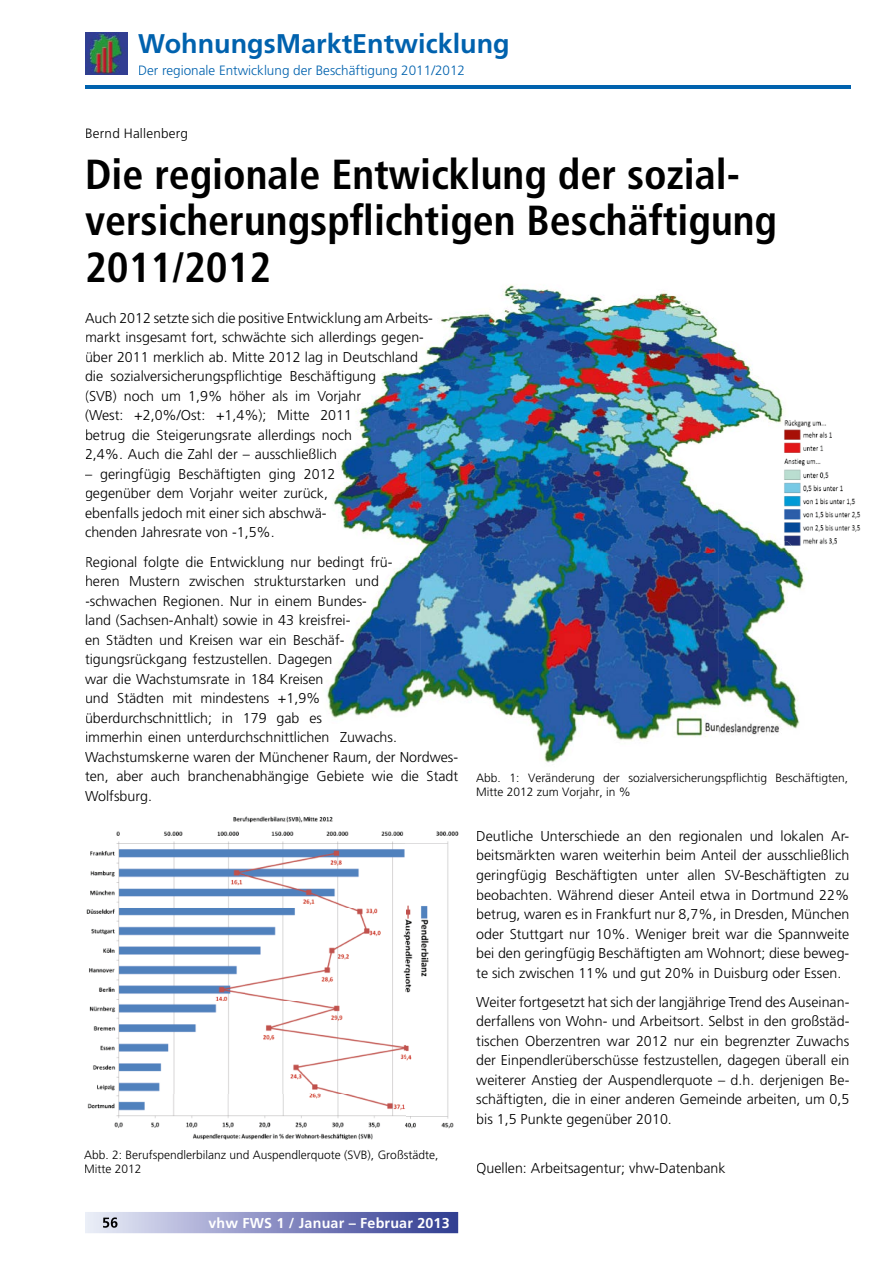
<style>
.page{position:relative;width:893px;height:1263px;background:#fff}
.page>*{position:absolute;margin:0;border:0;box-sizing:border-box;transform-origin:0 0}
.t1{font:700 condensed 42px/46.5px "Frutiger LT";color:#000}
.t2{font:700 27px "Frutiger LT";color:#0062ae}
.t3{font:300 14.25px/19.5px "Frutiger LT";color:#000}
.t4{font:700 14.25px "Frutiger LT";letter-spacing:.015em;color:#fff}
.t5{font:300 13.5px "Frutiger LT";color:#0062ae}
.t6{font:300 13.5px "Frutiger LT";letter-spacing:.015em;color:#000}
.t7{font:300 12px/14.4px "Frutiger CE";color:#000}
</style>
<div class="page">
<hr style="left:85px;top:86px;width:765px;height:3px;background:#0062ae">
<svg style="left:85px;top:1212px;width:373px;height:21px;background:#8a90c3"></svg>
<img style="left:103px;top:1217px;width:14px;height:11px">
<img style="left:85px;top:32px;width:42px;height:43px">
<img style="left:86px;top:816px;width:373px;height:324px">
<img style="left:420px;top:284px;width:298px;height:431px">
<img style="left:718px;top:343px;width:50px;height:91px">
<img style="left:371px;top:347px;width:50px;height:213px">
<img style="left:768px;top:389px;width:16px;height:34px">
<img style="left:340px;top:407px;width:27px;height:58px">
<img style="left:718px;top:509px;width:89px;height:226px">
<img style="left:509px;top:715px;width:210px;height:48px">
<img style="left:792px;top:420px;width:69px;height:126px">
<img style="left:784px;top:420px;width:8px;height:126px">
<h2 class="t2" style="left:138px;top:28px;width:373px">WohnungsMarktEntwicklung</h2>
<p class="t5" style="left:138px;top:62px;width:328px">Der regionale Entwicklung der Beschäftigung 2011/2012</p>
<p class="t6" style="left:85px;top:126px;width:104px">Bernd Hallenberg</p>
<h1 class="t1" style="left:85px;top:151px;width:694px">Die regionale Entwicklung der sozial&shy;versicherungspflichtigen Beschäftigung<br>2011/2012</h1>
<p class="t3" style="left:85px;top:308px;width:349px">Auch 2012 setzte sich die positive Entwicklung am Arbeits&shy;markt insgesamt fort, schwächte sich allerdings gegen&shy;über 2011 merklich ab. Mitte 2012 lag in Deutschland die sozialversicherungspflichtige Beschäftigung<br>(SVB) noch um 1,9% höher als im Vorjahr<br>(West: +2,0%/Ost: +1,4%); Mitte 2011<br>betrug die Steigerungsrate allerdings noch<br>2,4%. Auch die Zahl der – ausschließlich</p>
<p class="t3" style="left:85px;top:464px;width:252px">– geringfügig Beschäftigten ging 2012 gegenüber dem Vorjahr weiter zurück, ebenfalls jedoch mit einer sich abschwä&shy;chenden Jahresrate von -1,5%.</p>
<p class="t3" style="left:85px;top:552px;width:375px">Regional folgte die Entwicklung nur bedingt frü-<br>heren Mustern zwischen strukturstarken und<br>-schwachen Regionen. Nur in einem Bundes-<br>land (Sachsen-Anhalt) sowie in 43 kreisfrei-<br>en Städten und Kreisen war ein Beschäf-<br>tigungsrückgang festzustellen. Dagegen<br>war die Wachstumsrate in 184 Kreisen<br>und Städten mit mindestens +1,9%<br>überdurchschnittlich; in 179 gab es<br>immerhin einen unterdurchschnittlichen Zuwachs.<br>Wachstumskerne waren der Münchener Raum, der Nordwes&shy;ten, aber auch branchenabhängige Gebiete wie die Stadt Wolfsburg.</p>
<p class="t7" style="left:84px;top:1147px;width:356px">Abb. 2: Berufspendlerbilanz und Auspendlerquote (SVB), Großstädte,<br>Mitte 2012</p>
<p class="t4" style="left:208px;top:1214px;width:243px">vhw FWS 1 / Januar – Februar 2013</p>
<p class="t7" style="left:476px;top:770px;width:373px">Abb. 1: Veränderung der sozialversicherungspflichtig Beschäftigten,<br>Mitte 2012 zum Vorjahr, in %</p>
<p class="t3" style="left:476px;top:826px;width:375px;text-align:justify">Deutliche Unterschiede an den regionalen und lokalen Ar&shy;beitsmärkten waren weiterhin beim Anteil der ausschließlich geringfügig Beschäftigten unter allen SV-Beschäftigten zu beobachten. Während dieser Anteil etwa in Dortmund 22% betrug, waren es in Frankfurt nur 8,7%, in Dresden, München oder Stuttgart nur 10%. Weniger breit war die Spannweite bei den geringfügig Beschäftigten am Wohnort; diese beweg&shy;te sich zwischen 11% und gut 20% in Duisburg oder Essen.</p>
<p class="t3" style="left:476px;top:992px;width:375px;text-align:justify">Weiter fortgesetzt hat sich der langjährige Trend des Auseinan&shy;derfallens von Wohn- und Arbeitsort. Selbst in den großstäd&shy;tischen Oberzentren war 2012 nur ein begrenzter Zuwachs der Einpendlerüberschüsse festzustellen, dagegen überall ein weiterer Anstieg der Auspendlerquote – d.h. derjenigen Be&shy;schäftigten, die in einer anderen Gemeinde arbeiten, um 0,5 bis 1,5 Punkte gegenüber 2010.</p>
<p class="t3" style="left:476px;top:1158px;width:251px">Quellen: Arbeitsagentur; vhw-Datenbank</p>
</div>
